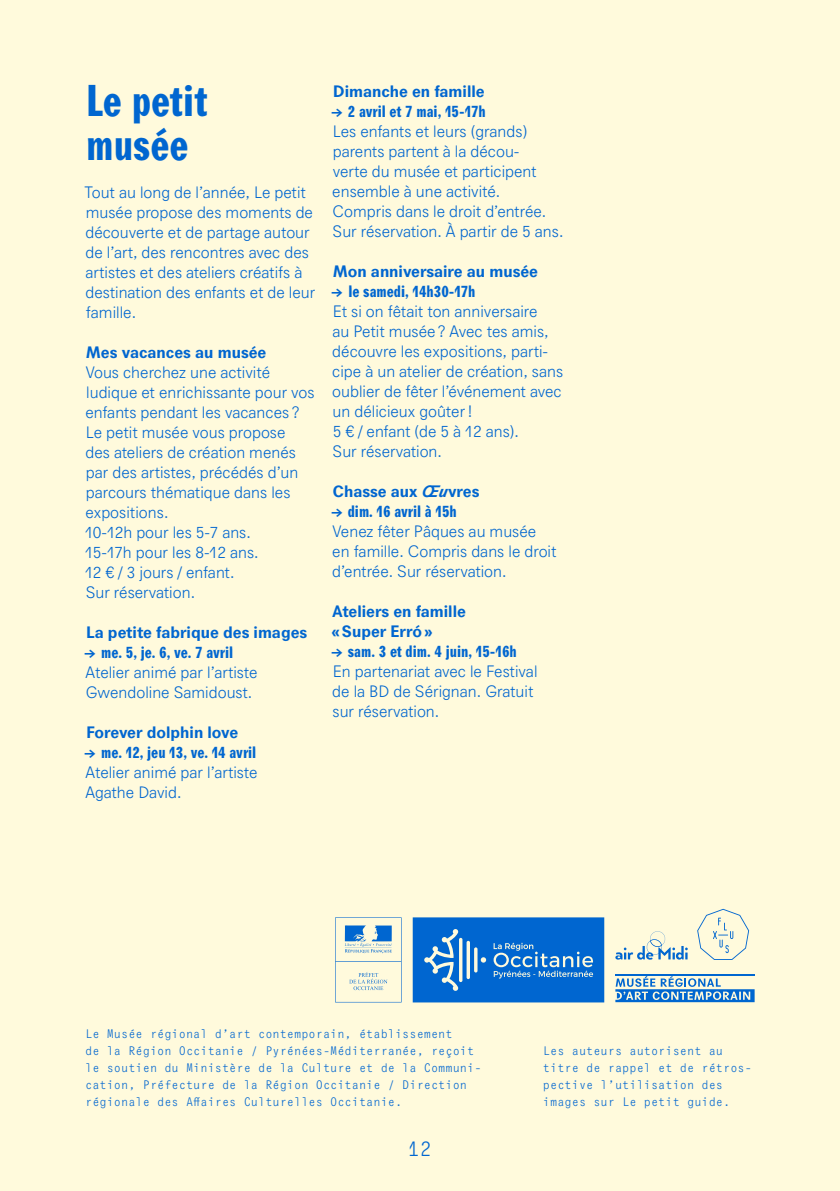
<style>
.page{position:relative;width:840px;height:1191px;background:#fff}
.page>*{position:absolute;margin:0;border:0;box-sizing:border-box;transform-origin:0 0}
.t1{font:43px/44px "Agipo Bold Cond";color:#0066d0}
._4-_Mono{font:20px "Agipo Mono";color:#0066d0}
.Light_info{font:300 16px/20px "Agipo";color:#0066d0}
.Light_info-2{font:700 16px/20px "Agipo";color:#0066d0}
.t2{font:16px "Agipo Bold Cond";color:#0066d0}
.Mono_petit{font:12px/17px "Agipo Mono";color:#0066d0}
.s1{font-style:italic}
</style>
<div class="page">
<div style="left:0;top:0;width:839px;height:1191px;background:#fffadc"></div>
<hr style="left:615px;top:973px;width:139px;height:2px;background:#0066d0">
<svg style="left:615px;top:976px;width:139px;height:26px"></svg>
<svg style="left:615px;top:931px;width:72px;height:28px"></svg>
<svg style="left:335px;top:917px;width:66px;height:85px"></svg>
<svg style="left:697px;top:908px;width:51px;height:52px"></svg>
<svg style="left:412px;top:917px;width:192px;height:85px;background:#1f78d1"></svg>
<p class="t1" style="left:86px;top:75px;width:123px">Le petit musée</p>
<p class="Light_info" style="left:85px;top:181px;width:232px">Tout au long de l’année, Le petit musée propose des moments de découverte et de partage autour de l’art, des rencontres avec des artistes et des ateliers créatifs à destination des enfants et de leur famille.</p>
<p class="Light_info-2" style="left:86px;top:341px;width:182px">Mes vacances au musée</p>
<p class="Light_info" style="left:85px;top:361px;width:231px">Vous cherchez une activité ludique et enrichissante pour vos enfants pendant les vacances ?<br>Le petit musée vous propose<br>des ateliers de création menés par des artistes, précédés d’un parcours thématique dans les expositions.</p>
<p class="Light_info" style="left:85px;top:521px;width:167px">10-12h pour les 5-7 ans.</p>
<p class="Light_info" style="left:85px;top:541px;width:175px">15-17h pour les 8-12 ans.</p>
<p class="Light_info" style="left:85px;top:561px;width:151px">12 € / 3 jours / enfant.</p>
<p class="Light_info" style="left:86px;top:581px;width:111px">Sur réservation.</p>
<p class="Light_info-2" style="left:86px;top:621px;width:222px">La petite fabrique des images</p>
<p class="t2" style="left:85px;top:640px;width:150px">→ me. 5, je. 6, ve. 7 avril</p>
<p class="Light_info" style="left:85px;top:661px;width:174px">Atelier animé par l’artiste<br>Gwendoline Samidoust.</p>
<p class="Light_info-2" style="left:86px;top:721px;width:153px">Forever dolphin love</p>
<p class="t2" style="left:85px;top:740px;width:173px">→ me. 12, jeu 13, ve. 14 avril</p>
<p class="Light_info" style="left:85px;top:761px;width:174px">Atelier animé par l’artiste<br>Agathe David.</p>
<p class="Light_info-2" style="left:333px;top:80px;width:153px">Dimanche en famille</p>
<p class="t2" style="left:331px;top:98px;width:156px">→ 2 avril et 7 mai, 15-17h</p>
<p class="Light_info" style="left:332px;top:120px;width:206px">Les enfants et leurs (grands) parents partent à la décou&shy;verte du musée et participent ensemble à une activité.</p>
<p class="Light_info" style="left:332px;top:200px;width:215px">Compris dans le droit d’entrée.</p>
<p class="Light_info" style="left:332px;top:220px;width:232px">Sur réservation. À partir de 5 ans.</p>
<p class="Light_info-2" style="left:333px;top:260px;width:206px">Mon anniversaire au musée</p>
<p class="t2" style="left:331px;top:278px;width:145px">→ le samedi, 14h30-17h</p>
<p class="Light_info" style="left:332px;top:300px;width:232px">Et si on fêtait ton anniversaire<br>au Petit musée? Avec tes amis, découvre les expositions, parti&shy;cipe à un atelier de création, sans oublier de fêter l’événement avec un délicieux goûter!</p>
<p class="Light_info" style="left:332px;top:420px;width:188px">5 € / enfant (de 5 à 12 ans).</p>
<p class="Light_info" style="left:332px;top:440px;width:111px">Sur réservation.</p>
<p class="Light_info-2" style="left:333px;top:480px;width:148px">Chasse aux <span class="s1">Œu</span>vres</p>
<p class="t2" style="left:331px;top:498px;width:127px">→ dim. 16 avril à 15h</p>
<p class="Light_info" style="left:332px;top:520px;width:226px">Venez fêter Pâques au musée en famille. Compris dans le droit d’entrée. Sur réservation.</p>
<p class="Light_info-2" style="left:331px;top:600px;width:136px">Ateliers en famille «Super Erró»</p>
<p class="t2" style="left:331px;top:638px;width:187px">→ sam. 3 et dim. 4 juin, 15-16h</p>
<p class="Light_info" style="left:332px;top:660px;width:206px">En partenariat avec le Festival de la BD de Sérignan. Gratuit sur réservation.</p>
<p class="Mono_petit" style="left:85px;top:1024px;width:398px">Le Musée régional d’art contemporain, établissement<br>de la Région Occitanie / Pyrénées-Méditerranée, reçoit le soutien du Ministère de la Culture et de la Communi&shy;cation, Préfecture de la Région Occitanie / Direction régionale des Affaires Culturelles Occitanie.</p>
<p class="_4-_Mono" style="left:408px;top:1133px;width:25px">12</p>
<p class="Mono_petit" style="left:542px;top:1041px;width:210px">Les auteurs autorisent au titre de rappel et de rétros&shy;pective l’utilisation des images sur Le petit guide.</p>
</div>
